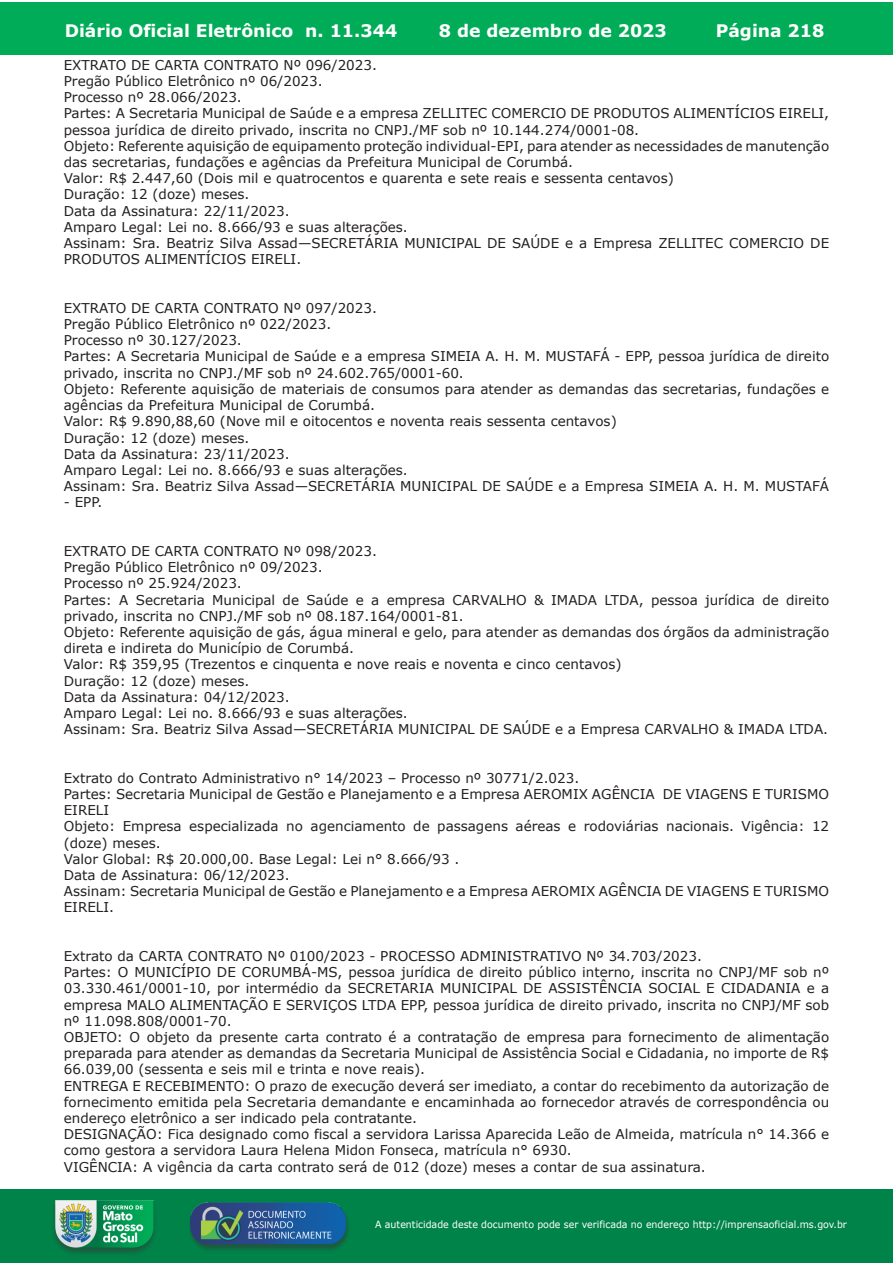
<style>
.page{position:relative;width:893px;height:1263px;background:#fff}
.page>*{position:absolute;margin:0;border:0;box-sizing:border-box;transform-origin:0 0}
.t1{font:700 17.25px "Verdana";color:#fff}
.t2{font:13.5px/16.2px "Verdana";color:#231f20}
.t3{font:9.9px "Verdana";color:#fff;scale:.95 1}
</style>
<div class="page">
<div style="left:0;top:2px;width:893px;height:53px;background:#00ac57"></div>
<div style="left:1px;top:1189px;width:892px;height:74px;background:#008349"></div>
<img style="left:49px;top:1198px;width:111px;height:61px">
<img style="left:185px;top:1201px;width:168px;height:54px">
<p class="t1" style="left:65px;top:18px;width:334px">Diário Oficial Eletrônico n. 11.344</p>
<p class="t1" style="left:439px;top:18px;width:229px">8 de dezembro de 2023</p>
<p class="t1" style="left:716px;top:18px;width:110px">Página 218</p>
<p class="t2" style="left:64px;top:57px;width:767px">EXTRATO DE CARTA CONTRATO Nº 096/2023.<br>Pregão Público Eletrônico nº 06/2023.<br>Processo nº 28.066/2023.<br>Partes: A Secretaria Municipal de Saúde e a empresa ZELLITEC COMERCIO DE PRODUTOS ALIMENTÍCIOS EIRELI, pessoa jurídica de direito privado, inscrita no CNPJ./MF sob nº 10.144.274/0001-08.<br>Objeto: Referente aquisição de equipamento proteção individual-EPI, para atender as necessidades de manutenção das secretarias, fundações e agências da Prefeitura Municipal de Corumbá.<br>Valor: R$ 2.447,60 (Dois mil e quatrocentos e quarenta e sete reais e sessenta centavos)<br>Duração: 12 (doze) meses.<br>Data da Assinatura: 22/11/2023.<br>Amparo Legal: Lei no. 8.666/93 e suas alterações.<br>Assinam: Sra. Beatriz Silva Assad—SECRETÁRIA MUNICIPAL DE SAÚDE e a Empresa ZELLITEC COMERCIO DE PRODUTOS ALIMENTÍCIOS EIRELI.</p>
<p class="t2" style="left:64px;top:300px;width:767px">EXTRATO DE CARTA CONTRATO Nº 097/2023.<br>Pregão Público Eletrônico nº 022/2023.<br>Processo nº 30.127/2023.<br>Partes: A Secretaria Municipal de Saúde e a empresa SIMEIA A. H. M. MUSTAFÁ - EPP, pessoa jurídica de direito privado, inscrita no CNPJ./MF sob nº 24.602.765/0001-60.<br>Objeto: Referente aquisição de materiais de consumos para atender as demandas das secretarias, fundações e agências da Prefeitura Municipal de Corumbá.<br>Valor: R$ 9.890,88,60 (Nove mil e oitocentos e noventa reais sessenta centavos)<br>Duração: 12 (doze) meses.<br>Data da Assinatura: 23/11/2023.<br>Amparo Legal: Lei no. 8.666/93 e suas alterações.<br>Assinam: Sra. Beatriz Silva Assad—SECRETÁRIA MUNICIPAL DE SAÚDE e a Empresa SIMEIA A. H. M. MUSTAFÁ</p>
<p class="t2" style="left:64px;top:494px;width:40px">- EPP.</p>
<p class="t2" style="left:64px;top:543px;width:767px">EXTRATO DE CARTA CONTRATO Nº 098/2023.<br>Pregão Público Eletrônico nº 09/2023.<br>Processo nº 25.924/2023.<br>Partes: A Secretaria Municipal de Saúde e a empresa CARVALHO &amp; IMADA LTDA, pessoa jurídica de direito privado, inscrita no CNPJ./MF sob nº 08.187.164/0001-81.<br>Objeto: Referente aquisição de gás, água mineral e gelo, para atender as demandas dos órgãos da administração direta e indireta do Município de Corumbá.<br>Valor: R$ 359,95 (Trezentos e cinquenta e nove reais e noventa e cinco centavos)<br>Duração: 12 (doze) meses.<br>Data da Assinatura: 04/12/2023.<br>Amparo Legal: Lei no. 8.666/93 e suas alterações.<br>Assinam: Sra. Beatriz Silva Assad—SECRETÁRIA MUNICIPAL DE SAÚDE e a Empresa CARVALHO &amp; IMADA LTDA.</p>
<p class="t2" style="left:64px;top:770px;width:767px">Extrato do Contrato Administrativo n° 14/2023 – Processo nº 30771/2.023.<br>Partes: Secretaria Municipal de Gestão e Planejamento e a Empresa AEROMIX AGÊNCIA DE VIAGENS E TURISMO EIRELI<br>Objeto: Empresa especializada no agenciamento de passagens aéreas e rodoviárias nacionais. Vigência: 12 (doze) meses.<br>Valor Global: R$ 20.000,00. Base Legal: Lei n° 8.666/93 .<br>Data de Assinatura: 06/12/2023.<br>Assinam: Secretaria Municipal de Gestão e Planejamento e a Empresa AEROMIX AGÊNCIA DE VIAGENS E TURISMO EIRELI.</p>
<p class="t2" style="left:64px;top:948px;width:767px">Extrato da CARTA CONTRATO Nº 0100/2023 - PROCESSO ADMINISTRATIVO Nº 34.703/2023.<br>Partes: O MUNICÍPIO DE CORUMBÁ-MS, pessoa jurídica de direito público interno, inscrita no CNPJ/MF sob nº 03.330.461/0001-10, por intermédio da SECRETARIA MUNICIPAL DE ASSISTÊNCIA SOCIAL E CIDADANIA e a empresa MALO ALIMENTAÇÃO E SERVIÇOS LTDA EPP, pessoa jurídica de direito privado, inscrita no CNPJ/MF sob nº 11.098.808/0001-70.<br>OBJETO: O objeto da presente carta contrato é a contratação de empresa para fornecimento de alimentação preparada para atender as demandas da Secretaria Municipal de Assistência Social e Cidadania, no importe de R$ 66.039,00 (sessenta e seis mil e trinta e nove reais).<br>ENTREGA E RECEBIMENTO: O prazo de execução deverá ser imediato, a contar do recebimento da autorização de fornecimento emitida pela Secretaria demandante e encaminhada ao fornecedor através de correspondência ou endereço eletrônico a ser indicado pela contratante.<br>DESIGNAÇÃO: Fica designado como fiscal a servidora Larissa Aparecida Leão de Almeida, matrícula n° 14.366 e como gestora a servidora Laura Helena Midon Fonseca, matrícula n° 6930.<br>VIGÊNCIA: A vigência da carta contrato será de 012 (doze) meses a contar de sua assinatura.</p>
<p class="t3" style="left:375px;top:1218px;width:498px">A autenticidade deste documento pode ser verificada no endereço http://imprensaoficial.ms.gov.br</p>
</div>
